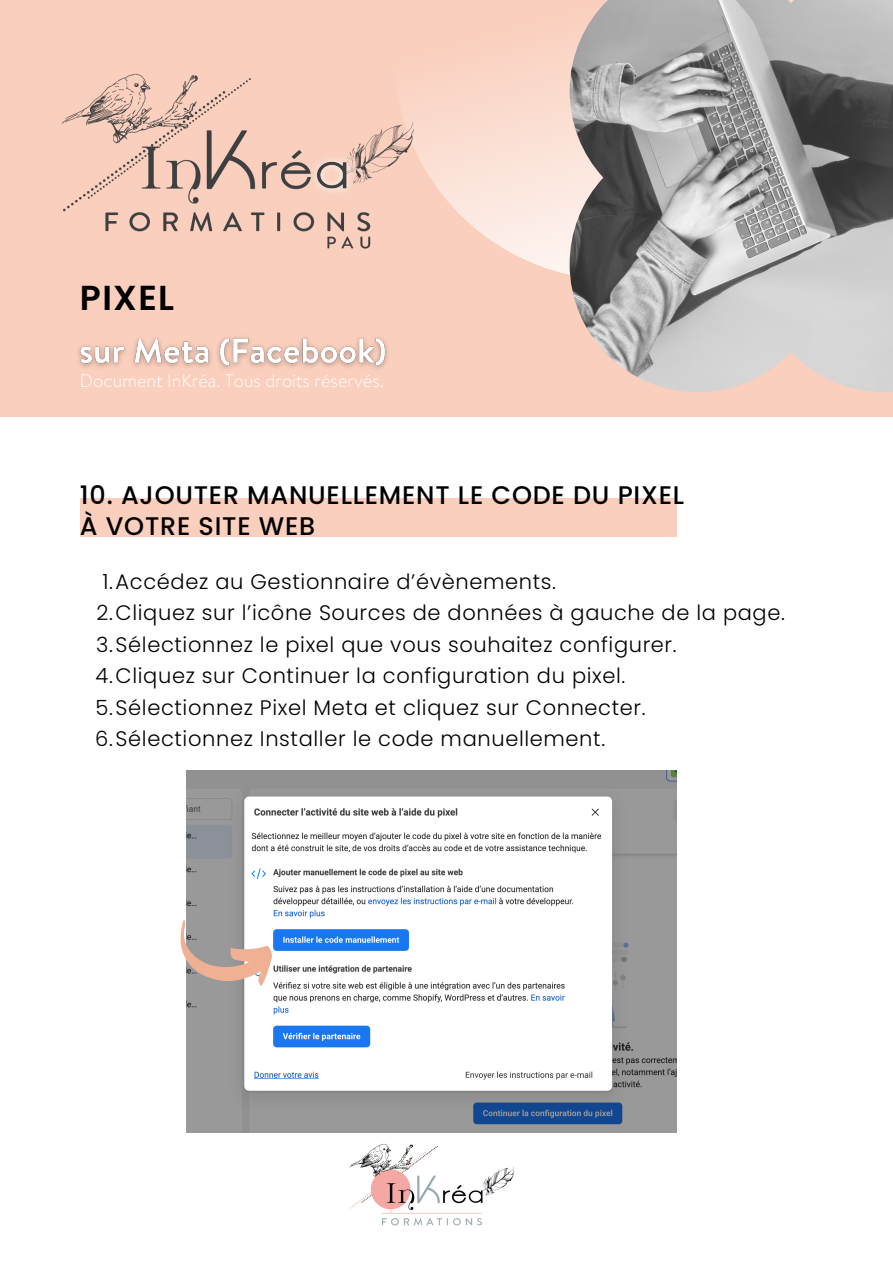
<style>
.page{position:relative;width:893px;height:1264px;background:#fff}
.page>*{position:absolute;margin:0;border:0;box-sizing:border-box;transform-origin:0 0}
.t1{font:600 34.65px "Poppins";letter-spacing:.04em;color:#000}
.t2{font:500 25.5px/30.3px "Poppins";letter-spacing:.03em;color:#000}
.t3{font:300 21px/31.5px "Poppins";letter-spacing:.03em;color:#000}
.t4{font:300 18px "Brandon Text";color:#fff}
</style>
<div class="page">
<div style="left:0;top:0;width:892px;height:417px;background:#facfbd"></div>
<svg style="left:431px;top:62px;width:138px;height:213px"></svg>
<img style="left:569px;top:0;width:323px;height:392px">
<img style="left:61px;top:73px;width:370px;height:176px">
<img style="left:349px;top:1143px;width:166px;height:83px">
<div style="left:80px;top:498px;width:597px;height:39px;background:#facfbd"></div>
<img style="left:186px;top:770px;width:490px;height:362px">
<img style="left:78px;top:337px;width:310px;height:32px">
<svg style="left:180px;top:888px;width:105px;height:124px"></svg>
<h1 class="t1" style="left:80px;top:273px;width:96px">PIXEL</h1>
<p class="t4" style="left:80px;top:368px;width:305px">Document InKréa. Tous droits réservés.</p>
<p class="t2" style="left:80px;top:480px;width:605px">10. AJOUTER MANUELLEMENT LE CODE DU PIXEL<br>À VOTRE SITE WEB</p>
<p class="t3" style="left:95px;top:565px;width:691px;text-indent:7px">1.Accédez au Gestionnaire d’évènements.<br>2.Cliquez sur l’icône Sources de données à gauche de la page.<br>3.Sélectionnez le pixel que vous souhaitez configurer.<br>4.Cliquez sur Continuer la configuration du pixel.<br>5.Sélectionnez Pixel Meta et cliquez sur Connecter.<br>6.Sélectionnez Installer le code manuellement.</p>
</div>
